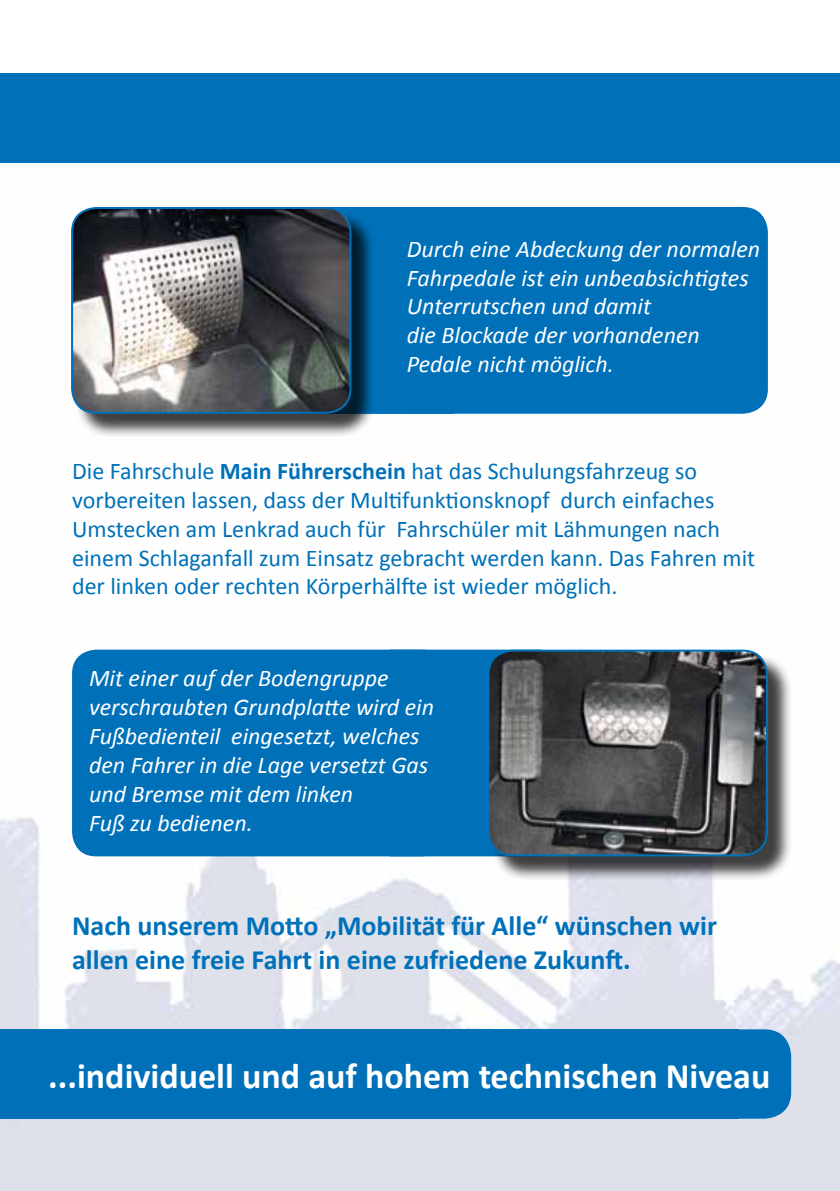
<style>
.page{position:relative;width:840px;height:1191px;background:#fff}
.page>*{position:absolute;margin:0;border:0;box-sizing:border-box;transform-origin:0 0}
.t1{font:700 36px "Calibri";color:#fff}
.t2{font:700 28px/33.6px "Calibri";color:#0071b9}
.t3{font:italic 24px/28.8px "Calibri";color:#fff}
.t4{font:24px/28.8px "Calibri";color:#0071b9}
.s1{font-weight:700}
</style>
<div class="page">
<img style="left:0;top:207px;width:839px;height:984px">
<div style="left:0;top:74px;width:839px;height:89px;background:#0071b9"></div>
<div style="left:0;top:1029px;width:738px;height:89px;background:#0071b9"></div>
<div style="left:683px;top:1029px;width:107px;height:89px;background:#0071b9;border-radius:27px"></div>
<div style="left:389px;top:649px;width:152px;height:207px;background:#0071b9;border:2px solid #0071b9"></div>
<div style="left:490px;top:652px;width:302px;height:229px;background:#000;opacity:.75"></div>
<img style="left:488px;top:650px;width:278px;height:205px">
<div style="left:487px;top:649px;width:280px;height:207px;border:2px solid #0071b9;border-radius:24px"></div>
<div style="left:72px;top:649px;width:374px;height:207px;background:#0071b9;border-radius:24px"></div>
<div style="left:299px;top:207px;width:152px;height:207px;background:#0071b9;border:2px solid #0071b9"></div>
<div style="left:74px;top:210px;width:302px;height:228px;background:#000;opacity:.75"></div>
<img style="left:72px;top:208px;width:278px;height:205px">
<div style="left:71px;top:207px;width:280px;height:207px;border:2px solid #0071b9;border-radius:24px"></div>
<div style="left:388px;top:208px;width:378px;height:205px;background:#0071b9;border-radius:24px"></div>
<div style="left:387px;top:207px;width:380px;height:207px;border:2px solid #0071b9;border-radius:24px"></div>
<p class="t3" style="left:406px;top:233px;width:355px">Durch eine Abdeckung der normalen<br>Fahrpedale ist ein unbeabsichtigtes<br>Unterrutschen und damit<br>die Blockade der vorhandenen<br>Pedale nicht möglich.</p>
<p class="t4" style="left:72px;top:457px;width:684px">Die Fahrschule <span class="s1">Main Führerschein</span> hat das Schulungsfahrzeug so vorbereiten lassen, dass der Multifunktionsknopf durch einfaches Umstecken am Lenkrad auch für Fahrschüler mit Lähmungen nach einem Schlaganfall zum Einsatz gebracht werden kann. Das Fahren mit der linken oder rechten Körperhälfte ist wieder möglich.</p>
<p class="t3" style="left:89px;top:663px;width:346px">Mit einer auf der Bodengruppe verschraubten Grundplatte wird ein<br>Fußbedienteil eingesetzt, welches den Fahrer in die Lage versetzt Gas und Bremse mit dem linken<br>Fuß zu bedienen.</p>
<p class="t2" style="left:72px;top:908px;width:646px">Nach unserem Motto „Mobilität für Alle“ wünschen wir allen eine freie Fahrt in eine zufriedene Zukunft.</p>
<h1 class="t1" style="left:48px;top:1052px;width:723px">...individuell und auf hohem technischen Niveau</h1>
</div>
